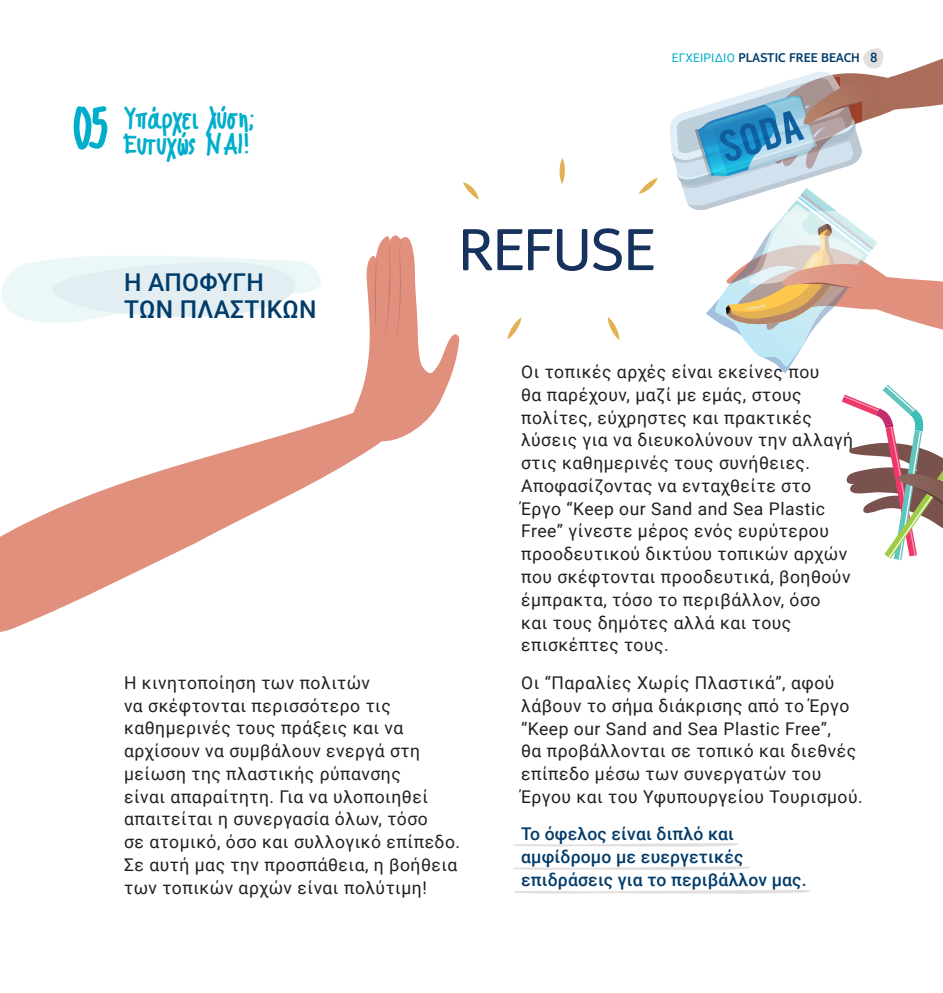
<style>
.page{position:relative;width:943px;height:993px;background:#fff}
.page>*{position:absolute;margin:0;border:0;box-sizing:border-box;transform-origin:0 0}
.t1{font:61.07px "TUI Type";color:#17335d}
.t2{font:28.18px/26.2px "Aka Acid GR Fatbamboo";letter-spacing:.01em;color:#00aecb;text-align:right;scale:1.06 1}
.t3{font:500 24.5px/26.2px "Roboto";letter-spacing:.01em;color:#003b6a}
.t4{font:17.5px/22.8px "Roboto";letter-spacing:.03em;color:#231f20}
.t5{font:500 17.5px/22.8px "Roboto";letter-spacing:.01em;color:#003b6a}
.t6{font:300 13.12px "TUI Type";letter-spacing:.01em;color:#003b6a}
.s1{font-size:55.3px}
.s2{font-family:"Roboto";font-weight:400;font-size:11.9px;color:#00aecb}
.s3{font-family:"Roboto";font-weight:500}
</style>
<div class="page">
<svg style="left:1px;top:256px;width:320px;height:67px"></svg>
<svg style="left:0;top:414px;width:371px;height:205px"></svg>
<svg style="left:0;top:548px;width:37px;height:84px"></svg>
<svg style="left:349px;top:235px;width:110px;height:214px"></svg>
<svg style="left:670px;top:48px;width:273px;height:512px"></svg>
<svg style="left:638px;top:178px;width:19px;height:16px"></svg>
<svg style="left:559px;top:158px;width:6px;height:26px"></svg>
<svg style="left:507px;top:317px;width:14px;height:22px"></svg>
<svg style="left:607px;top:317px;width:12px;height:23px"></svg>
<svg style="left:463px;top:182px;width:15px;height:17px"></svg>
<svg style="left:514px;top:843px;width:224px;height:3px"></svg>
<svg style="left:513px;top:866px;width:237px;height:3px"></svg>
<svg style="left:514px;top:890px;width:296px;height:3px"></svg>
<h2 class="t2" style="left:74px;top:107px;width:171px"><span class="s1">05</span> Υπάρχει λύση;<br>Ευτυχώς ΝΑΙ!</h2>
<h3 class="t3" style="left:124px;top:268px;width:194px">Η ΑΠΟΦΥΓΗ<br>ΤΩΝ ΠΛΑΣΤΙΚΩΝ</h3>
<p class="t6" style="left:671px;top:50px;width:207px"><span class="s2">ΕΓΧΕΙΡIΔΙΟ</span> PLASTIC FREE BEACH <span class="s3">8</span></p>
<h1 class="t1" style="left:458px;top:215px;width:197px">REFUSE</h1>
<p class="t4" style="left:124px;top:670px;width:337px">H κινητοποίηση των πολιτών<br>να σκέφτονται περισσότερο τις καθημερινές τους πράξεις και να αρχίσουν να συμβάλουν ενεργά στη μείωση της πλαστικής ρύπανσης<br>είναι απαραίτητη. Για να υλοποιηθεί απαιτείται η συνεργασία όλων, τόσο<br>σε ατομικό, όσο και συλλογικό επίπεδο.<br>Σε αυτή μας την προσπάθεια, η βοήθεια των τοπικών αρχών είναι πολύτιμη!</p>
<p class="t4" style="left:521px;top:359px;width:333px">Οι τοπικές αρχές είναι εκείνες που<br>θα παρέχουν, μαζί με εμάς, στους πολίτες, εύχρηστες και πρακτικές λύσεις για να διευκολύνουν την αλλαγή στις καθημερινές τους συνήθειες.<br>Αποφασίζοντας να ενταχθείτε στο Έργο “Keep our Sand and Sea Plastic Free” γίνεστε μέρος ενός ευρύτερου προοδευτικού δικτύου τοπικών αρχών που σκέφτονται προοδευτικά, βοηθούν έμπρακτα, τόσο το περιβάλλον, όσο<br>και τους δημότες αλλά και τους επισκέπτες τους.</p>
<p class="t4" style="left:521px;top:670px;width:343px">Οι “Παραλίες Χωρίς Πλαστικά”, αφού λάβουν το σήμα διάκρισης από το Έργο “Keep our Sand and Sea Plastic Free”,<br>θα προβάλλονται σε τοπικό και διεθνές επίπεδο μέσω των συνεργατών του Έργου και του Υφυπουργείου Τουρισμού.</p>
<p class="t5" style="left:521px;top:821px;width:287px">Το όφελος είναι διπλό και αμφίδρομο με ευεργετικές επιδράσεις για το περιβάλλον μας.</p>
</div>
